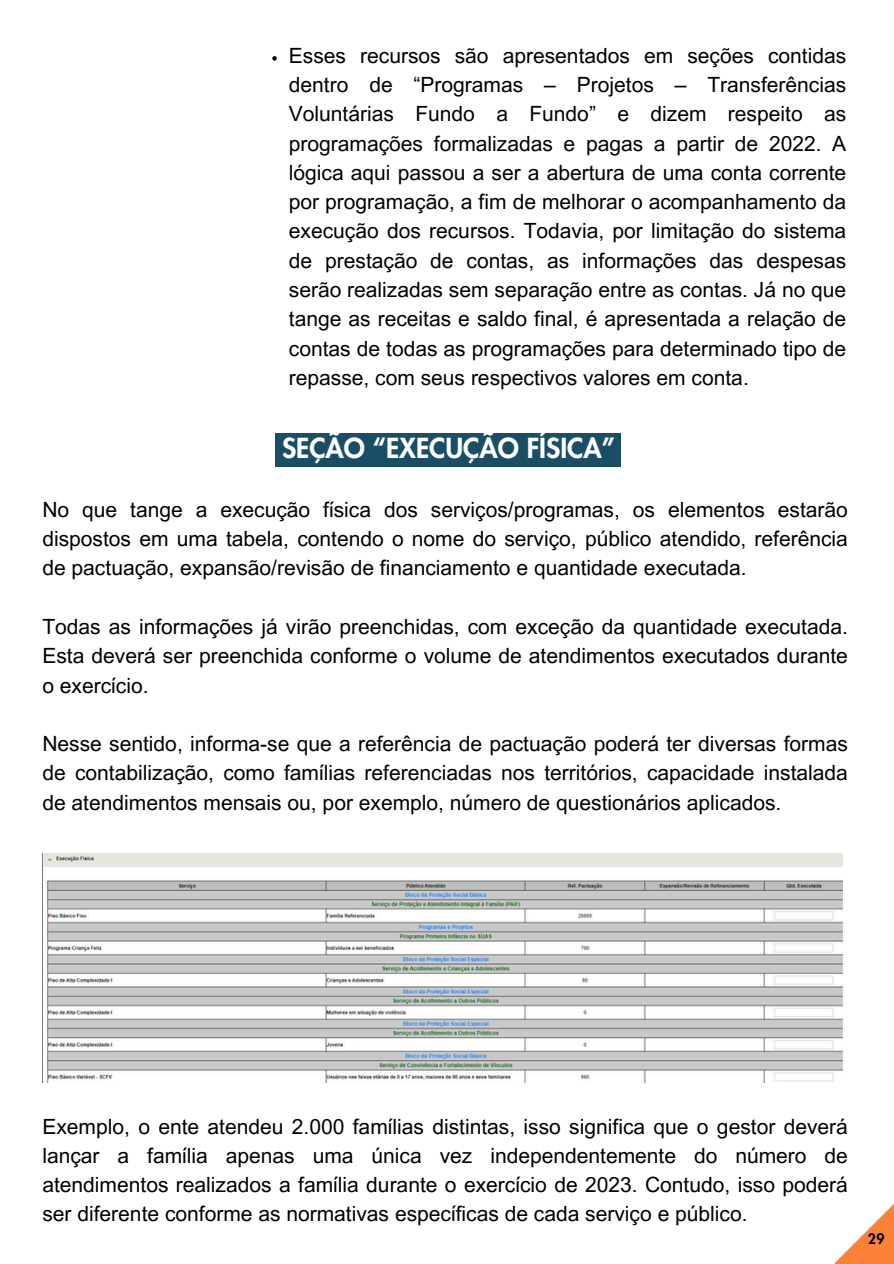
<style>
.page{position:relative;width:894px;height:1264px;background:#fff}
.page>*{position:absolute;margin:0;border:0;box-sizing:border-box;transform-origin:0 0}
.t1{font:800 27px "Futura LT Pro";color:#fff}
.t2{font:21px/29.2px "Arial MT Pro";color:#000;text-align:justify}
.t3{font:800 13.95px "Futura LT Pro";color:#000}
.s1{color:#fff}
</style>
<div class="page">
<img style="left:42px;top:853px;width:800px;height:229px">
<svg style="left:272px;top:56px;width:5px;height:5px"></svg>
<div style="left:275px;top:433px;width:346px;height:34px;background:#194e66"></div>
<svg style="left:835px;top:1205px;width:58px;height:58px"></svg>
<p class="t2" style="left:289px;top:43px;width:558px">Esses recursos são apresentados em seções contidas dentro de “Programas – Projetos – Transferências Voluntárias Fundo a Fundo” e dizem respeito as programações formalizadas e pagas a partir de 2022. A lógica aqui passou a ser a abertura de uma conta corrente por programação, a fim de melhorar o acompanhamento da execução dos recursos. Todavia, por limitação do sistema de prestação de contas, as informações das despesas serão realizadas sem separação entre as contas. Já no que tange as receitas e saldo final, é apresentada a relação de contas de todas as programações para determinado tipo de repasse, com seus respectivos valores em conta.</p>
<p class="t1" style="left:282px;top:436px;width:334px">SEÇÃO “EXECUÇÃO FÍSICA”</p>
<p class="t2" style="left:42px;top:497px;width:806px">No que tange a execução física dos serviços/programas, os elementos estarão dispostos em uma tabela, contendo o nome do serviço, público atendido, referência de pactuação, expansão/revisão de financiamento e quantidade executada.</p>
<h1 class="t2" style="left:42px;top:614px;width:806px">Todas as informações já virão preenchidas, com exceção da quantidade executada.<br>Esta deverá ser preenchida conforme o volume de atendimentos executados durante o exercício.</h1>
<p class="t2" style="left:42px;top:731px;width:806px">Nesse sentido, informa-se que a referência de pactuação poderá ter diversas formas de contabilização, como famílias referenciadas nos territórios, capacidade instalada de atendimentos mensais ou, por exemplo, número de questionários aplicados.</p>
<p class="t2" style="left:42px;top:1114px;width:806px">Exemplo, o ente atendeu 2.000 famílias distintas, isso significa que o gestor deverá lançar a família apenas uma única vez independentemente do número de atendimentos realizados a família durante o exercício de 2023. Contudo, isso poderá ser diferente conforme as normativas específicas de cada serviço e público.</p>
<p class="t3" style="left:867px;top:1232px;width:18px">2<span class="s1">1</span></p>
<p class="t3" style="left:876px;top:1232px;width:10px">9</p>
</div>
